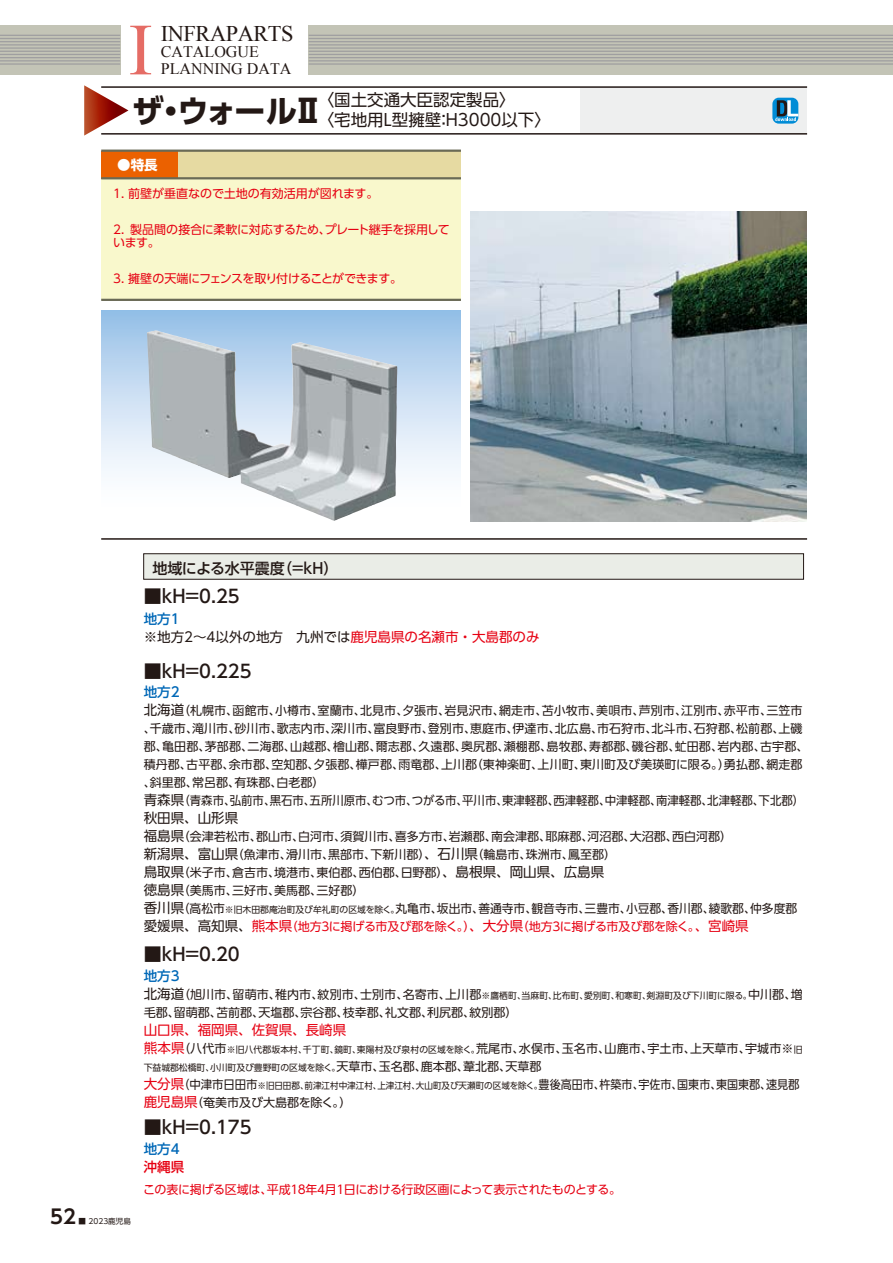
<style>
.page{position:relative;width:893px;height:1263px;background:#fff}
.page>*{position:absolute;margin:0;border:0;box-sizing:border-box;transform-origin:0 0}
.t1{font:73.5px "Times New Roman";color:#e56c65}
.t2{font:700 31.5px "UD Shin Go Pro";letter-spacing:-.1em;color:#231815}
.t3{font:22.35px "Times New Roman";letter-spacing:-.02em;color:#231815}
.t4{font:700 19.5px "UD Shin Go Pro De";color:#231815}
.t5{font:500 18px "UD Shin Go Pro";color:#231815}
.t6{font:16.5px/19.8px "UD Shin Go Pro";color:#231815}
.t7{font:16.05px "Times New Roman";color:#231815}
.t8{font:500 15px "UD Shin Go Pro";color:#231815}
.t9{font:13.5px/18px "UD Shin Go Pro";color:#231815}
.t10{font:13.5px "UD Shin Go Pro";color:#e60012}
.t11{font:500 13.5px/18px "UD Shin Go Pro";color:#0068b7}
.t12{font:700 13.5px "UD Shin Go Pro";color:#fff}
.t13{font:12px/18px "UD Shin Go Pro";color:#231815}
.t14{font:12px/13.5px "UD Shin Go Pro";letter-spacing:-.03em;color:#e60012}
.t15{font:12px "UD Shin Go Pro";letter-spacing:-.05em;color:#e60012}
.t16{font:12px "UD Shin Go Pro";color:#e60012}
.t17{font:9px/18px "UD Shin Go Pro";color:#231815}
.t18{font:7.5px "UD Shin Go Pro";color:#231815}
.s1{font-weight:500;color:#0068b7}
.s2{color:#e60012}
.s3{font-size:13.5px}
.s4{font-size:9px}
.s5{font-size:13.5px;color:#e60012}
.s6{font-size:12px}
</style>
<div class="page">
<div style="left:309px;top:26px;width:584px;height:49px;background:#c3c4b6"></div>
<hr style="left:309px;top:63px;width:584px;height:2px;background:#9f9fa0">
<hr style="left:309px;top:57px;width:584px;height:1px;background:#9f9fa0">
<hr style="left:309px;top:51px;width:584px;height:1px;background:#9f9fa0">
<hr style="left:309px;top:44px;width:584px;height:2px;background:#9f9fa0">
<hr style="left:309px;top:38px;width:584px;height:1px;background:#9f9fa0">
<hr style="left:309px;top:60px;width:584px;height:1px;background:#9f9fa0">
<hr style="left:309px;top:54px;width:584px;height:1px;background:#9f9fa0">
<hr style="left:309px;top:47px;width:584px;height:2px;background:#9f9fa0">
<hr style="left:309px;top:41px;width:584px;height:1px;background:#9f9fa0">
<hr style="left:309px;top:35px;width:584px;height:1px;background:#9f9fa0">
<div style="left:0;top:26px;width:120px;height:49px;background:#c3c4b6"></div>
<hr style="left:0;top:63px;width:120px;height:2px;background:#9f9fa0">
<hr style="left:0;top:57px;width:120px;height:1px;background:#9f9fa0">
<hr style="left:0;top:51px;width:120px;height:1px;background:#9f9fa0">
<hr style="left:0;top:44px;width:120px;height:2px;background:#9f9fa0">
<hr style="left:0;top:38px;width:120px;height:1px;background:#9f9fa0">
<hr style="left:0;top:60px;width:120px;height:1px;background:#9f9fa0">
<hr style="left:0;top:54px;width:120px;height:1px;background:#9f9fa0">
<hr style="left:0;top:47px;width:120px;height:2px;background:#9f9fa0">
<hr style="left:0;top:41px;width:120px;height:1px;background:#9f9fa0">
<hr style="left:0;top:35px;width:120px;height:1px;background:#9f9fa0">
<div style="left:581px;top:87px;width:226px;height:47px;background:#eeefef"></div>
<hr style="left:101px;top:86px;width:706px;height:2px;background:#231815">
<hr style="left:101px;top:133px;width:706px;height:2px;background:#231815">
<svg style="left:84px;top:85px;width:44px;height:51px"></svg>
<div style="left:101px;top:178px;width:360px;height:122px;background:#f9f8cc"></div>
<div style="left:101px;top:151px;width:360px;height:27px;background:#e6daa2"></div>
<div style="left:101px;top:151px;width:77px;height:27px;background:#eb6100"></div>
<hr style="left:101px;top:150px;width:360px;height:2px;background:#6a6a56">
<hr style="left:101px;top:299px;width:360px;height:2px;background:#6a6a56">
<hr style="left:101px;top:177px;width:360px;height:2px;background:#6a6a56">
<div style="left:101px;top:310px;width:360px;height:203px;background:linear-gradient(to bottom,#9ac2e8,#fff)"></div>
<img style="left:470px;top:212px;width:337px;height:309px">
<img style="left:147px;top:330px;width:250px;height:191px">
<hr style="left:101px;top:538px;width:706px;height:2px;background:#231815">
<div style="left:772px;top:98px;width:26px;height:26px;background:#008cd6;border-radius:6px"></div>
<svg style="left:775px;top:100px;width:23px;height:21px"></svg>
<div style="left:143px;top:553px;width:661px;height:26px;background:#eaede7;border:1px solid #231815"></div>
<p class="t1" style="left:128px;top:0;width:26px">I</p>
<p class="t3" style="left:161px;top:18px;width:134px">INFRAPARTS</p>
<p class="t7" style="left:161px;top:41px;width:100px">CATALOGUE</p>
<p class="t7" style="left:161px;top:58px;width:132px">PLANNING DATA</p>
<p class="t2" style="left:132px;top:85px;width:193px">ザ・ウォールⅡ</p>
<p class="t12" style="left:117px;top:154px;width:42px">●特長</p>
<p class="t6" style="left:318px;top:90px;width:235px">〈国土交通大臣認定製品〉<br>〈宅地用Ｌ型擁壁：H3000以下〉</p>
<p class="t16" style="left:113px;top:184px;width:267px">1. 前壁が垂直なので土地の有効活用が図れます。</p>
<p class="t14" style="left:113px;top:222px;width:338px">2. 製品間の接合に柔軟に対応するため、プレート継手を採用しています。</p>
<p class="t15" style="left:113px;top:269px;width:290px">3. 擁壁の天端にフェンスを取り付けることができます。</p>
<p class="t8" style="left:152px;top:556px;width:188px">地域による水平震度（=kH）</p>
<p class="t5" style="left:144px;top:581px;width:98px">■kH=0.25</p>
<p class="t9" style="left:144px;top:609px;width:397px"><span class="s1">地方1<br></span>※地方2～4以外の地方　九州では<span class="s2">鹿児島県の名瀬市・大島郡のみ</span></p>
<p class="t5" style="left:144px;top:656px;width:110px">■kH=0.225</p>
<p class="t11" style="left:144px;top:682px;width:37px">地方2</p>
<p class="t13" style="left:144px;top:701px;width:666px"><span class="s3">北海道</span>（札幌市、函館市、小樽市、室蘭市、北見市、夕張市、岩見沢市、網走市、苫小牧市、美唄市、芦別市、江別市、赤平市、三笠市、千歳市、滝川市、砂川市、歌志内市、深川市、富良野市、登別市、恵庭市、伊達市、北広島、市石狩市、北斗市、石狩郡、松前郡、上磯郡、亀田郡、茅部郡、二海郡、山越郡、檜山郡、爾志郡、久遠郡、奥尻郡、瀬棚郡、島牧郡、寿都郡、磯谷郡、虻田郡、岩内郡、古宇郡、積丹郡、古平郡、余市郡、空知郡、夕張郡、樺戸郡、雨竜郡、上川郡（東神楽町、上川町、東川町及び美瑛町に限る。）勇払郡、網走郡、斜里郡、常呂郡、有珠郡、白老郡）<br><span class="s3">青森県</span>（青森市、弘前市、黒石市、五所川原市、むつ市、つがる市、平川市、東津軽郡、西津軽郡、中津軽郡、南津軽郡、北津軽郡、下北郡）</p>
<p class="t9" style="left:144px;top:808px;width:96px">秋田県、山形県</p>
<p class="t13" style="left:144px;top:827px;width:655px"><span class="s3">福島県</span>（会津若松市、郡山市、白河市、須賀川市、喜多方市、岩瀬郡、南会津郡、耶麻郡、河沼郡、大沼郡、西白河郡）<br><span class="s3">新潟県、富山県</span>（魚津市、滑川市、黒部市、下新川郡）<span class="s3">、石川県</span>（輪島市、珠洲市、鳳至郡）<br><span class="s3">鳥取県</span>（米子市、倉吉市、境港市、東伯郡、西伯郡、日野郡）<span class="s3">、島根県、岡山県、広島県<br>徳島県</span>（美馬市、三好市、美馬郡、三好郡）<br><span class="s3">香川県</span>（高松市<span class="s4">※旧木田郡庵治町及び牟礼町の区域を除く。</span>丸亀市、坂出市、善通寺市、観音寺市、三豊市、小豆郡、香川郡、綾歌郡、仲多度郡<span class="s3">愛媛県、高知県、</span><span class="s5">熊本県</span><span class="s2">（地方３に掲げる市及び郡を除く。）</span><span class="s5">、大分県</span><span class="s2">（地方３に掲げる市及び郡を除く。</span><span class="s5">、宮崎県</span></p>
<p class="t11" style="left:144px;top:966px;width:37px">地方3</p>
<p class="t13" style="left:144px;top:984px;width:660px"><span class="s3">北海道</span>（旭川市、留萌市、稚内市、紋別市、士別市、名寄市、上川郡<span class="s4">※鷹栖町、当麻町、比布町、愛別町、和寒町、剣淵町及び下川町に限る。</span>中川郡、増毛郡、留萌郡、苫前郡、天塩郡、宗谷郡、枝幸郡、礼文郡、利尻郡、紋別郡）</p>
<p class="t10" style="left:144px;top:1018px;width:204px">山口県、福岡県、佐賀県、長崎県</p>
<p class="t13" style="left:144px;top:1038px;width:660px"><span class="s5">熊本県</span>（八代市<span class="s4">※旧八代郡坂本村、千丁町、鏡町、東陽村及び泉村の区域を除く。</span>荒尾市、水俣市、玉名市、山鹿市、宇土市、上天草市、宇城市※<span class="s4">旧</span></p>
<p class="t17" style="left:144px;top:1058px;width:657px">下益城郡松橋町、小川町及び豊野町の区域を除く。<span class="s6">天草市、玉名郡、鹿本郡、葦北郡、天草郡<br></span><span class="s5">大分県</span><span class="s6">（中津市日田市</span>※旧日田郡、前津江村中津江村、上津江村、大山町及び天瀬町の区域を除く。<span class="s6">豊後高田市、杵築市、宇佐市、国東市、東国東郡、速見郡</span></p>
<p class="t13" style="left:144px;top:1092px;width:209px"><span class="s5">鹿児島県</span>（奄美市及び大島郡を除く。）</p>
<p class="t5" style="left:144px;top:939px;width:98px">■kH=0.20</p>
<p class="t5" style="left:144px;top:1112px;width:110px">■kH=0.175</p>
<p class="t11" style="left:144px;top:1139px;width:42px">地方4<span class="s2">沖縄県</span></p>
<p class="t4" style="left:50px;top:1200px;width:27px">52</p>
<p class="t18" style="left:79px;top:1215px;width:54px">■ 2023鹿児島</p>
<p class="t14" style="left:143px;top:1182px;width:479px">この表に掲げる区域は、平成１８年４月１日における行政区画によって表示されたものとする。</p>
</div>
